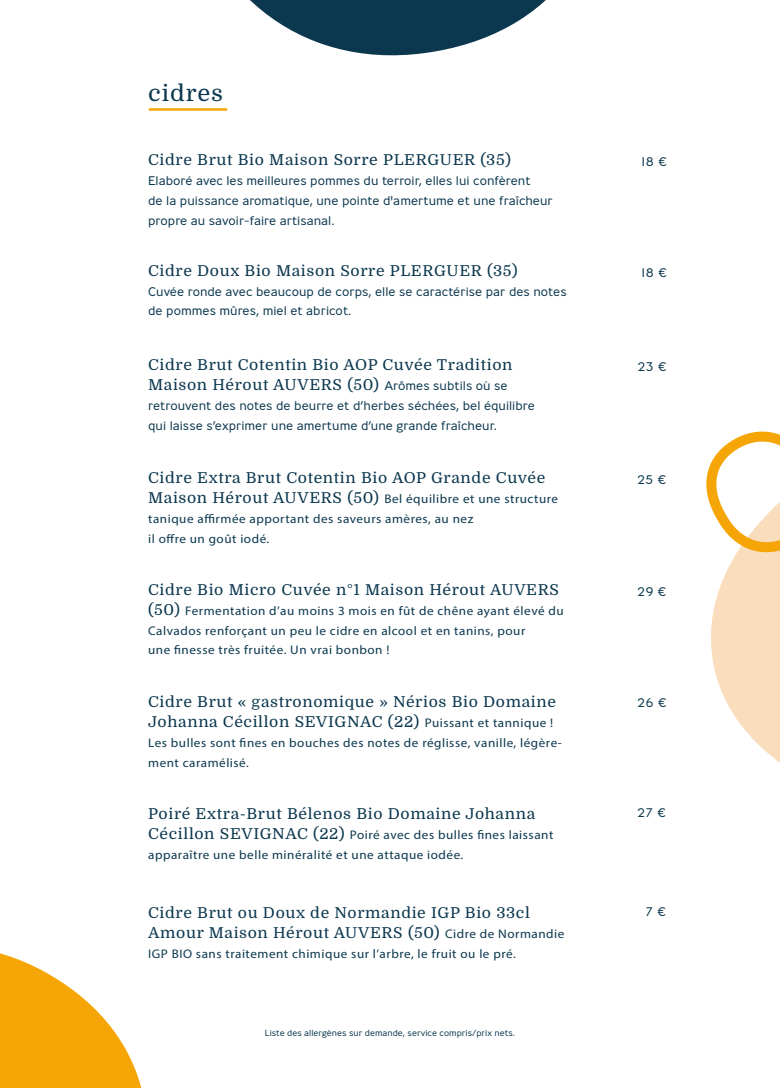
<style>
.page{position:relative;width:780px;height:1088px;background:#fff}
.page>*{position:absolute;margin:0;border:0;box-sizing:border-box;transform-origin:0 0}
.t1{font:22.5px "Domine";letter-spacing:.04em;color:#0c384f;scale:1.05 1}
.t2{font:15px/19.9px "Domine";letter-spacing:.04em;color:#0c384f;scale:1.05 1}
.t3{font:12.5px/19.9px "Myriad Pro";letter-spacing:.04em;color:#0c384f;scale:1.05 1}
.t4{font:300 12.5px/19.9px "Ministry";color:#0c384f;scale:1.05 1}
.t5{font:300 8.75px "Ministry";color:#0c384f;scale:1.05 1}
.s1{font-family:"Ministry";font-weight:300;font-size:12.5px}
.s2{font-family:"Domine";font-size:15px}
.s3{font-family:"Myriad Pro";font-size:12.5px}
</style>
<div class="page">
<svg style="left:250px;top:0;width:296px;height:56px"></svg>
<svg style="left:0;top:953px;width:142px;height:135px"></svg>
<svg style="left:706px;top:431px;width:74px;height:332px"></svg>
<hr style="left:149px;top:108px;width:78px;height:3px;background:#f5a506">
<h1 class="t1" style="left:148px;top:80px;width:73px">cidres</h1>
<p class="t2" style="left:148px;top:150px;width:347px">Cidre Brut Bio Maison Sorre PLERGUER (35)</p>
<p class="t4" style="left:148px;top:171px;width:387px">Elaboré avec les meilleures pommes du terroir, elles lui confèrent<br>de la puissance aromatique, une pointe d'amertume et une fraîcheur propre au savoir-faire artisanal.</p>
<p class="t2" style="left:148px;top:261px;width:353px">Cidre Doux Bio Maison Sorre PLERGUER (35)</p>
<p class="t4" style="left:148px;top:282px;width:400px">Cuvée ronde avec beaucoup de corps, elle se caractérise par des notes de pommes mûres, miel et abricot.</p>
<p class="t2" style="left:148px;top:355px;width:348px">Cidre Brut Cotentin Bio AOP Cuvée Tradition<br>Maison Hérout AUVERS (50) <span class="s1">Arômes subtils où se</span></p>
<p class="t4" style="left:148px;top:397px;width:370px">retrouvent des notes de beurre et d’herbes séchées, bel équilibre qui laisse s’exprimer une amertume d’une grande fraîcheur.</p>
<p class="t2" style="left:148px;top:468px;width:380px">Cidre Extra Brut Cotentin Bio AOP Grande Cuvée</p>
<p class="t3" style="left:148px;top:490px;width:392px"><span class="s2">Maison Hérout AUVERS (50)</span> Bel équilibre et une structure tanique affirmée apportant des saveurs amères, au nez<br>il offre un goût iodé.</p>
<p class="t2" style="left:148px;top:580px;width:392px">Cidre Bio Micro Cuvée n°1 Maison Hérout AUVERS</p>
<p class="t3" style="left:148px;top:601px;width:397px"><span class="s2">(50)</span> Fermentation d’au moins 3 mois en fût de chêne ayant élevé du<br>Calvados renforçant un peu le cidre en alcool et en tanins, pour<br>une finesse très fruitée. Un vrai bonbon !</p>
<p class="t2" style="left:148px;top:692px;width:390px">Cidre Brut « gastronomique » Nérios Bio Domaine<br>Johanna Cécillon SEVIGNAC (22) <span class="s3">Puissant et tannique !</span></p>
<p class="t3" style="left:148px;top:734px;width:395px">Les bulles sont fines en bouches des notes de réglisse, vanille, légère&shy;ment caramélisé.</p>
<p class="t2" style="left:148px;top:804px;width:370px">Poiré Extra-Brut Bélenos Bio Domaine Johanna</p>
<p class="t3" style="left:148px;top:826px;width:387px"><span class="s2">Cécillon SEVIGNAC (22)</span> Poiré avec des bulles fines laissant apparaître une belle minéralité et une attaque iodée.</p>
<p class="t2" style="left:148px;top:903px;width:398px">Cidre Brut ou Doux de Normandie IGP Bio 33cl<br>Amour Maison Hérout AUVERS (50) <span class="s3">Cidre de Normandie</span></p>
<p class="t3" style="left:148px;top:944px;width:351px">IGP BIO sans traitement chimique sur l’arbre, le fruit ou le pré.</p>
<p class="t5" style="left:265px;top:1028px;width:240px">Liste des allergènes sur demande, service compris/prix nets.</p>
<p class="t4" style="left:642px;top:152px;width:25px">18 €</p>
<p class="t4" style="left:642px;top:263px;width:25px">18 €</p>
<p class="t4" style="left:637px;top:358px;width:29px">23 €</p>
<p class="t4" style="left:637px;top:471px;width:29px">25 €</p>
<p class="t4" style="left:637px;top:582px;width:29px">29 €</p>
<p class="t4" style="left:637px;top:694px;width:29px">26 €</p>
<p class="t4" style="left:637px;top:804px;width:28px">27 €</p>
<p class="t4" style="left:645px;top:903px;width:21px">7 €</p>
</div>
